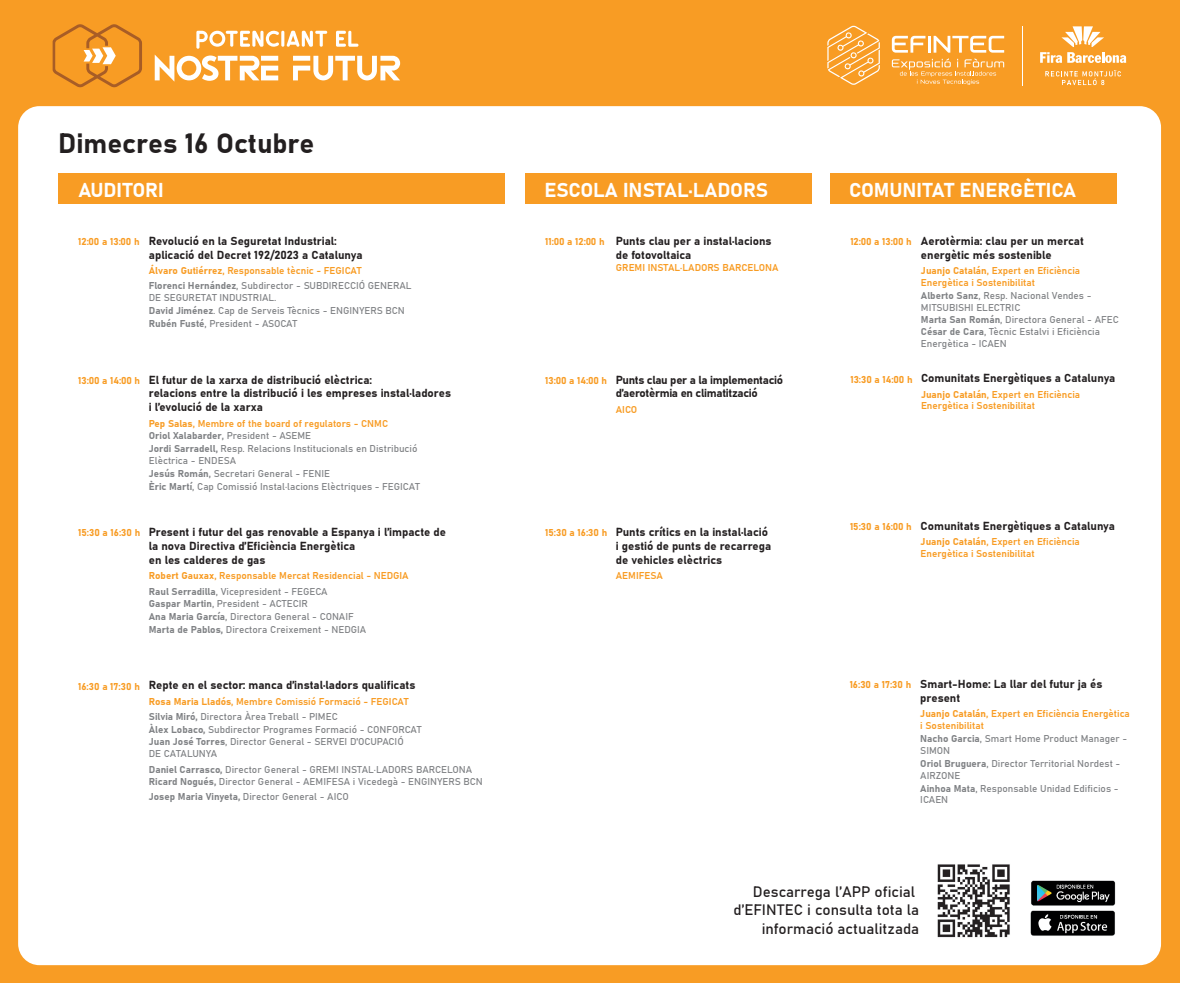
<style>
.page{position:relative;width:1180px;height:983px;background:#fff}
.page>*{position:absolute;margin:0;border:0;box-sizing:border-box;transform-origin:0 0}
.t1{font:27.91px "Bahnschrift";color:#231f20}
.t2{font:20.04px "Bahnschrift";color:#fff}
.t3{font:15.05px/18.1px "Bahnschrift";color:#231f20;text-align:right}
.t4{font:11.64px/13.9px "Bahnschrift";color:#231f20}
.t5{font:11.64px/13.9px "Bahnschrift";letter-spacing:-.025em;color:#231f20}
.t6{font:9.97px/12.5px "Bahnschrift";color:#808285}
.t7{font:9.97px/11.9px "Bahnschrift";color:#f89c24}
</style>
<div class="page">
<div style="left:0;top:0;width:1180px;height:982px;background:#f89c24"></div>
<div style="left:18px;top:106px;width:1143px;height:858px;background:#fff;border-radius:21px"></div>
<img style="left:937px;top:864px;width:73px;height:74px">
<img style="left:1031px;top:880px;width:85px;height:25px">
<img style="left:1030px;top:910px;width:85px;height:26px">
<svg style="left:53px;top:24px;width:89px;height:63px"></svg>
<svg style="left:155px;top:31px;width:245px;height:51px"></svg>
<hr style="left:1022px;top:26px;width:1px;height:60px;background:#fff">
<svg style="left:827px;top:26px;width:53px;height:59px"></svg>
<svg style="left:892px;top:36px;width:112px;height:49px"></svg>
<svg style="left:1045px;top:70px;width:76px;height:15px"></svg>
<svg style="left:1040px;top:26px;width:86px;height:37px"></svg>
<div style="left:58px;top:173px;width:447px;height:30px;background:#f89c24"></div>
<div style="left:525px;top:173px;width:287px;height:30px;background:#f89c24"></div>
<div style="left:830px;top:173px;width:287px;height:30px;background:#f89c24"></div>
<h1 class="t1" style="left:58px;top:122px;width:258px">Dimecres 16 Octubre</h1>
<h2 class="t2" style="left:78px;top:175px;width:87px">AUDITORI</h2>
<h2 class="t2" style="left:544px;top:175px;width:225px">ESCOLA INSTAL·LADORS</h2>
<h2 class="t2" style="left:849px;top:175px;width:228px">COMUNITAT ENERGÈTICA</h2>
<p class="t7" style="left:78px;top:235px;width:63px">12:00 a 13:00 h</p>
<p class="t4" style="left:149px;top:233px;width:215px">Revolució en la Seguretat Industrial: aplicació del Decret 192/2023 a Catalunya</p>
<p class="t7" style="left:149px;top:263px;width:214px">Álvaro Gutiérrez, Responsable tècnic - FEGICAT</p>
<p class="t6" style="left:149px;top:278px;width:264px">Florenci Hernández, Subdirector - SUBDIRECCIÓ GENERAL DE SEGURETAT INDUSTRIAL.<br>David Jiménez. Cap de Serveis Tècnics - ENGINYERS BCN Rubén Fusté, President - ASOCAT</p>
<p class="t7" style="left:545px;top:235px;width:61px">11:00 a 12:00 h</p>
<p class="t4" style="left:616px;top:233px;width:157px">Punts clau per a instal·lacions de fotovoltaica</p>
<p class="t7" style="left:616px;top:261px;width:164px">GREMI INSTAL·LADORS BARCELONA</p>
<p class="t7" style="left:850px;top:235px;width:63px">12:00 a 13:00 h</p>
<p class="t4" style="left:921px;top:233px;width:164px">Aerotèrmia: clau per un mercat energètic més sostenible</p>
<p class="t7" style="left:921px;top:263px;width:161px">Juanjo Catalán, Expert en Eficiència<br>Energètica i Sostenibilitat</p>
<p class="t6" style="left:921px;top:288px;width:199px;line-height:12.2px">Alberto Sanz, Resp. Nacional Vendes -<br>MITSUBISHI ELECTRIC<br>Marta San Román, Directora General - AFEC<br>César de Cara, Tècnic Estalvi i Eficiència<br>Energètica - ICAEN</p>
<p class="t7" style="left:78px;top:373px;width:63px">13:00 a 14:00 h</p>
<p class="t4" style="left:149px;top:371px;width:304px">El futur de la xarxa de distribució elèctrica:<br>relacions entre la distribució i les empreses instal·ladores i l’evolució de la xarxa</p>
<p class="t7" style="left:149px;top:416px;width:241px">Pep Salas, Membre of the board of regulators - CNMC</p>
<p class="t6" style="left:149px;top:429px;width:272px">Oriol Xalabarder, President - ASEME<br>Jordi Sarradell, Resp. Relacions Institucionals en Distribució Elèctrica - ENDESA<br>Jesús Román, Secretari General - FENIE<br>Èric Martí, Cap Comissió Instal·lacions Elèctriques - FEGICAT</p>
<p class="t7" style="left:545px;top:373px;width:63px">13:00 a 14:00 h</p>
<p class="t5" style="left:616px;top:371px;width:169px">Punts clau per a la implementació d’aerotèrmia en climatització</p>
<p class="t7" style="left:616px;top:402px;width:23px">AICO</p>
<p class="t7" style="left:850px;top:372px;width:64px">13:30 a 14:00 h</p>
<p class="t4" style="left:921px;top:370px;width:196px">Comunitats Energètiques a Catalunya</p>
<p class="t7" style="left:921px;top:387px;width:161px">Juanjo Catalán, Expert en Eficiència<br>Energètica i Sostenibilitat</p>
<p class="t7" style="left:78px;top:526px;width:64px">15:30 a 16:30 h</p>
<p class="t4" style="left:149px;top:524px;width:299px">Present i futur del gas renovable a Espanya i l’impacte de la nova Directiva d’Eficiència Energètica<br>en les calderes de gas</p>
<p class="t7" style="left:149px;top:569px;width:261px">Robert Gauxax, Responsable Mercat Residencial - NEDGIA</p>
<p class="t6" style="left:149px;top:583px;width:219px;line-height:12.8px">Raul Serradilla, Vicepresident - FEGECA<br>Gaspar Martin, President - ACTECIR<br>Ana Maria García, Directora General - CONAIF Marta de Pablos, Directora Creixement - NEDGIA</p>
<p class="t7" style="left:545px;top:526px;width:64px">15:30 a 16:30 h</p>
<p class="t4" style="left:616px;top:524px;width:157px">Punts crítics en la instal·lació i gestió de punts de recarrega de vehicles elèctrics</p>
<p class="t7" style="left:616px;top:569px;width:49px">AEMIFESA</p>
<p class="t7" style="left:850px;top:520px;width:63px">15:30 a 16:00 h</p>
<p class="t4" style="left:921px;top:518px;width:196px">Comunitats Energètiques a Catalunya</p>
<p class="t7" style="left:921px;top:535px;width:161px">Juanjo Catalán, Expert en Eficiència<br>Energètica i Sostenibilitat</p>
<p class="t7" style="left:78px;top:679px;width:63px">16:30 a 17:30 h</p>
<p class="t4" style="left:149px;top:677px;width:268px">Repte en el sector: manca d’instal·ladors qualificats</p>
<p class="t7" style="left:149px;top:694px;width:261px">Rosa Maria Lladós, Membre Comissió Formació - FEGICAT</p>
<p class="t6" style="left:149px;top:709px;width:274px">Silvia Miró, Directora Àrea Treball - PIMEC<br>Àlex Lobaco, Subdirector Programes Formació - CONFORCAT Juan José Torres, Director General - SERVEI D'OCUPACIÓ<br>DE CATALUNYA</p>
<p class="t6" style="left:149px;top:762px;width:335px;line-height:11.9px">Daniel Carrasco, Director General - GREMI INSTAL·LADORS BARCELONA<br>Ricard Nogués, Director General - AEMIFESA i Vicedegà - ENGINYERS BCN</p>
<p class="t6" style="left:149px;top:789px;width:201px">Josep Maria Vinyeta, Director General - AICO</p>
<p class="t7" style="left:850px;top:678px;width:63px">16:30 a 17:30 h</p>
<p class="t4" style="left:920px;top:676px;width:184px">Smart-Home: La llar del futur ja és present</p>
<p class="t7" style="left:920px;top:706px;width:211px">Juanjo Catalán, Expert en Eficiència Energètica i Sostenibilitat</p>
<p class="t6" style="left:920px;top:731px;width:208px;line-height:12.2px">Nacho Garcia, Smart Home Product Manager -<br>SIMON<br>Oriol Bruguera, Director Territorial Nordest -<br>AIRZONE<br>Ainhoa Mata, Responsable Unidad Edificios -<br>ICAEN</p>
<h3 class="t3" style="left:733px;top:881px;width:187px">Descarrega l’APP oficial d’EFINTEC i consulta tota la informació actualitzada</h3>
</div>
